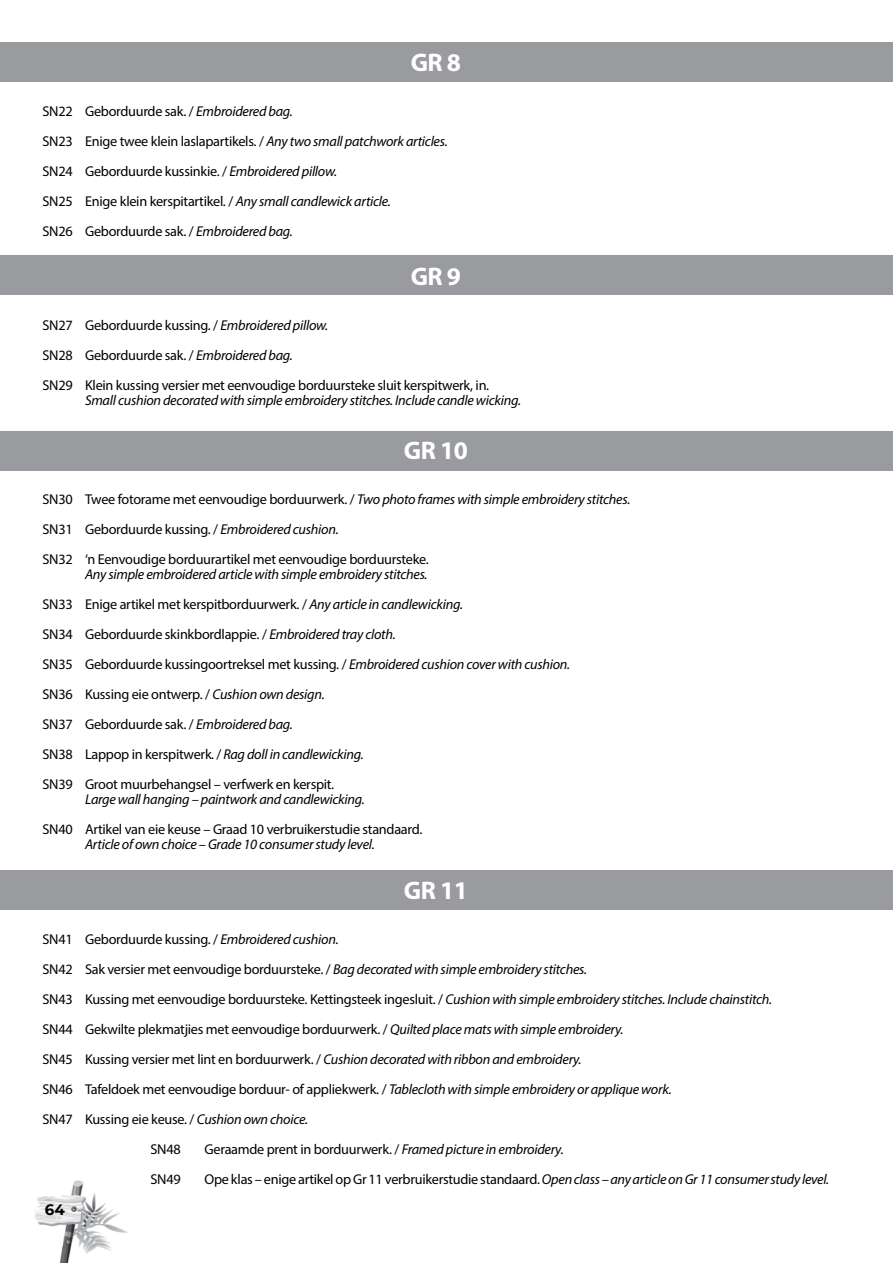
<style>
.page{position:relative;width:893px;height:1263px;background:#fff}
.page>*{position:absolute;margin:0;border:0;box-sizing:border-box;transform-origin:0 0}
.t1{font:700 25.5px "Myriad Pro";letter-spacing:-.02em;color:#fff}
.t2{font:700 15px "Montserrat";color:#000}
.t3{font:14.25px/30px "Myriad Pro";letter-spacing:-.02em;color:#000}
.t4{font:italic 14.25px "Myriad Pro";letter-spacing:-.02em;color:#000}
.s1{font-style:italic}
</style>
<div class="page">
<img style="left:34px;top:1180px;width:94px;height:83px">
<div style="left:0;top:43px;width:893px;height:39px;background:#999b9e"></div>
<div style="left:0;top:255px;width:893px;height:39px;background:#999b9e"></div>
<div style="left:0;top:431px;width:893px;height:39px;background:#999b9e"></div>
<div style="left:0;top:870px;width:893px;height:39px;background:#999b9e"></div>
<h1 class="t1" style="left:411px;top:45px;width:52px">GR8</h1>
<p class="t3" style="left:43px;top:96px;width:407px">SN22 Geborduurde sak. / <span class="s1">Embroidered bag.<br></span>SN23 Enige twee klein laslapartikels. / <span class="s1">Any two small patchwork articles.<br></span>SN24 Geborduurde kussinkie. / <span class="s1">Embroidered pillow.<br></span>SN25 Enige klein kerspitartikel. / <span class="s1">Any small candlewick article.<br></span>SN26 Geborduurde sak. / <span class="s1">Embroidered bag.</span></p>
<h1 class="t1" style="left:411px;top:260px;width:52px">GR 9</h1>
<p class="t3" style="left:43px;top:310px;width:448px">SN27 Geborduurde kussing. / <span class="s1">Embroidered pillow.<br></span>SN28 Geborduurde sak. / <span class="s1">Embroidered bag.<br></span>SN29 Klein kussing versier met eenvoudige borduursteke sluit kerspitwerk, in.</p>
<p class="t4" style="left:85px;top:391px;width:437px">Small cushion decorated with simple embroidery stitches. Include candle wicking.</p>
<h1 class="t1" style="left:404px;top:434px;width:65px">GR 10</h1>
<p class="t3" style="left:43px;top:484px;width:589px">SN30 Twee fotorame met eenvoudige borduurwerk. / <span class="s1">Two photo frames with simple embroidery stitches.<br></span>SN31 Geborduurde kussing. / <span class="s1">Embroidered cushion.<br></span>SN32 ‘n Eenvoudige borduurartikel met eenvoudige borduursteke.</p>
<p class="t3" style="left:43px;top:559px;width:529px;text-indent:43px"><span class="s1">Any simple embroidered article with simple embroidery stitches.<br></span>SN33 Enige artikel met kerspitborduurwerk. / <span class="s1">Any article in candlewicking.<br></span>SN34 Geborduurde skinkbordlappie. / <span class="s1">Embroidered tray cloth.<br></span>SN35 Geborduurde kussingoortreksel met kussing. / <span class="s1">Embroidered cushion cover with cushion.<br></span>SN36 Kussing eie ontwerp. / <span class="s1">Cushion own design.<br></span>SN37 Geborduurde sak. / <span class="s1">Embroidered bag.<br></span>SN38 Lappop in kerspitwerk<span class="s1">.</span> / <span class="s1">Rag doll in candlewicking.<br></span>SN39 Groot muurbehangsel – verfwerk en kerspit.</p>
<p class="t4" style="left:85px;top:790px;width:281px">Large wall hanging – paintwork and candlewicking.</p>
<p class="t3" style="left:43px;top:814px;width:381px">SN40 Artikel van eie keuse – Graad 10 verbruikerstudie standaard.</p>
<p class="t4" style="left:85px;top:835px;width:291px">Article of own choice – Grade 10 consumer study level.</p>
<h1 class="t1" style="left:404px;top:873px;width:65px">GR 11</h1>
<p class="t3" style="left:43px;top:924px;width:298px">SN41 Geborduurde kussing. / <span class="s1">Embroidered cushion.</span></p>
<p class="t3" style="left:43px;top:954px;width:546px">SN42 Sak versier met eenvoudige borduursteke. / <span class="s1">Bag decorated with simple embroidery stitches.</span></p>
<p class="t3" style="left:43px;top:984px;width:731px">SN43 Kussing met eenvoudige borduursteke. Kettingsteek ingesluit. / <span class="s1">Cushion with simple embroidery stitches. Include chainstitch.</span></p>
<p class="t3" style="left:43px;top:1014px;width:582px">SN44 Gekwilte plekmatjies met eenvoudige borduurwerk. / <span class="s1">Quilted place mats with simple embroidery.</span></p>
<p class="t3" style="left:43px;top:1044px;width:541px">SN45 Kussing versier met lint en borduurwerk. / <span class="s1">Cushion decorated with ribbon and embroidery.</span></p>
<p class="t3" style="left:43px;top:1074px;width:631px">SN46 Tafeldoek met eenvoudige borduur- of appliekwerk. / <span class="s1">Tablecloth with simple embroidery or applique work.</span></p>
<p class="t3" style="left:43px;top:1104px;width:267px">SN47 Kussing eie keuse. / <span class="s1">Cushion own choice.</span></p>
<p class="t3" style="left:151px;top:1134px;width:32px">SN48</p>
<p class="t3" style="left:205px;top:1134px;width:361px">Geraamde prent in borduurwerk. / <span class="s1">Framed picture in embroidery.</span></p>
<p class="t3" style="left:151px;top:1164px;width:32px">SN49</p>
<p class="t3" style="left:205px;top:1164px;width:626px">Ope klas – enige artikel op Gr 11 verbruikerstudie standaard. <span class="s1">Open class – any article on Gr 11 consumer study level.</span></p>
<p class="t2" style="left:45px;top:1199px;width:21px">64</p>
</div>
